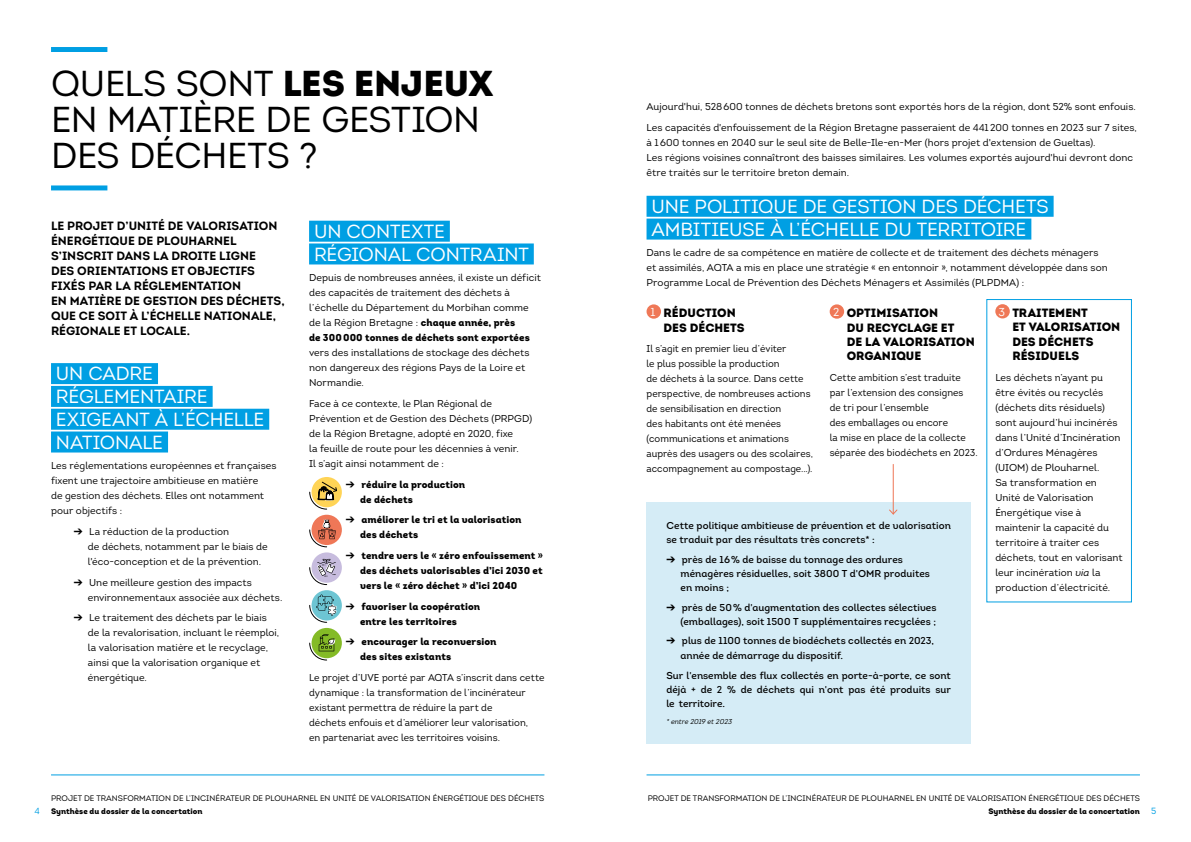
<style>
.page{position:relative;width:1191px;height:842px;background:#fff}
.page>*{position:absolute;margin:0;border:0;box-sizing:border-box;transform-origin:0 0}
.t1{font:36px/36px "Intro Book Alt";letter-spacing:-.01em;color:#000}
.t2{font:19px/22.8px "Intro Book Alt";letter-spacing:-.005em;color:#fff}
.t3{font:12px/15px "Intro Bold Alt";color:#000}
.t4{font:12px/14.4px "Intro Black Alt";color:#000}
.t5{font:10px/15px "Intro";letter-spacing:.005em;color:#000}
.t6{font:10px/14px "Intro Regular Alt";letter-spacing:.005em;color:#000}
.t7{font:10px/15px "Intro";letter-spacing:.005em;color:#000;scale:.96 1}
.t8{font:10px/15px "Intro Black Alt";letter-spacing:.005em;color:#000}
.t9{font:9px "Intro Book Alt";color:#009fe3}
.t10{font:8px "Intro Book Alt";color:#000}
.t11{font:8px "Intro Black Alt";color:#000}
.t12{font:italic 7px "Intro";color:#000}
.s1{font-family:"Intro Black Alt"}
.s2{font-family:"Intro Book Alt";font-size:11.5px;color:#fff}
.s3{font-style:italic}
</style>
<div class="page">
<hr style="left:646px;top:774px;width:494px;height:1px;background:#009fe3">
<hr style="left:51px;top:774px;width:493px;height:1px;background:#009fe3">
<div style="left:646px;top:196px;width:407px;height:21px;background:#009fe3"></div>
<div style="left:646px;top:219px;width:385px;height:21px;background:#009fe3"></div>
<div style="left:829px;top:304px;width:15px;height:15px;background:#ef7857;border-radius:50%"></div>
<div style="left:986px;top:299px;width:146px;height:303px;border:1px solid #009fe3"></div>
<div style="left:995px;top:304px;width:14px;height:14px;background:#ef7857;border-radius:50%"></div>
<div style="left:51px;top:363px;width:107px;height:21px;background:#009fe3"></div>
<div style="left:51px;top:386px;width:162px;height:21px;background:#009fe3"></div>
<div style="left:51px;top:409px;width:218px;height:21px;background:#009fe3"></div>
<div style="left:51px;top:431px;width:117px;height:21px;background:#009fe3"></div>
<div style="left:646px;top:502px;width:324px;height:242px;background:#d5ecf6"></div>
<div style="left:51px;top:185px;width:56px;height:5px;background:#009fe3"></div>
<div style="left:51px;top:47px;width:56px;height:5px;background:#009fe3"></div>
<div style="left:309px;top:221px;width:141px;height:21px;background:#009fe3"></div>
<div style="left:309px;top:243px;width:225px;height:21px;background:#009fe3"></div>
<div style="left:311px;top:477px;width:31px;height:30px;background:#ffd456;border-radius:50%"></div>
<svg style="left:309px;top:481px;width:28px;height:29px"></svg>
<div style="left:311px;top:515px;width:31px;height:30px;background:#ef7757;border-radius:50%"></div>
<svg style="left:309px;top:519px;width:27px;height:28px"></svg>
<div style="left:311px;top:552px;width:31px;height:31px;background:#c7bcde;border-radius:50%"></div>
<svg style="left:309px;top:559px;width:27px;height:26px"></svg>
<div style="left:311px;top:590px;width:31px;height:30px;background:#6dc5d3;border-radius:50%"></div>
<svg style="left:309px;top:594px;width:27px;height:29px"></svg>
<div style="left:311px;top:628px;width:31px;height:30px;background:#84bb26;border-radius:50%"></div>
<svg style="left:309px;top:634px;width:26px;height:27px"></svg>
<div style="left:646px;top:304px;width:15px;height:15px;background:#ef7857;border-radius:50%"></div>
<hr style="left:892px;top:464px;width:1px;height:50px;background:#ee7656">
<svg style="left:889px;top:509px;width:9px;height:6px"></svg>
<h1 class="t1" style="left:51px;top:66px;width:444px">QUELS SONT <span class="s1">LES ENJEUX<br></span>EN MATIÈRE DE GESTION<br>DES DÉCHETS ?</h1>
<p class="t3" style="left:51px;top:218px;width:235px">LE PROJET D’UNITÉ DE VALORISATION<br>ÉNERGÉTIQUE DE PLOUHARNEL<br>S’INSCRIT DANS LA DROITE LIGNE<br>DES ORIENTATIONS ET OBJECTIFS<br>FIXÉS PAR LA RÉGLEMENTATION<br>EN MATIÈRE DE GESTION DES DÉCHETS,<br>QUE CE SOIT À L’ÉCHELLE NATIONALE,<br>RÉGIONALE ET LOCALE.</p>
<h2 class="t2" style="left:56px;top:362px;width:210px">UN CADRE<br>RÉGLEMENTAIRE<br>EXIGEANT À L’ÉCHELLE<br>NATIONALE</h2>
<p class="t5" style="left:51px;top:458px;width:227px">Les réglementations européennes et françaises fixent une trajectoire ambitieuse en matière<br>de gestion des déchets. Elles ont notamment pour objectifs :</p>
<p class="t5" style="left:88px;top:524px;width:181px;text-indent:-14px">➔ La réduction de la production<br>de déchets, notamment par le biais de l'éco-conception et de la prévention.</p>
<p class="t5" style="left:88px;top:575px;width:196px;text-indent:-14px">➔ Une meilleure gestion des impacts environnementaux associée aux déchets.</p>
<p class="t5" style="left:88px;top:610px;width:193px;text-indent:-14px">➔ Le traitement des déchets par le biais de la revalorisation, incluant le réemploi, la valorisation matière et le recyclage, ainsi que la valorisation organique et énergétique.</p>
<h2 class="t2" style="left:314px;top:220px;width:216px">UN CONTEXTE<br>RÉGIONAL CONTRAINT</h2>
<p class="t5" style="left:309px;top:270px;width:233px">Depuis de nombreuses années, il existe un déficit des capacités de traitement des déchets à l’échelle du Département du Morbihan comme de la Région Bretagne : <span class="s1">chaque année, près</span></p>
<p class="t8" style="left:309px;top:330px;width:222px">de 300000 tonnes de déchets sont exportées</p>
<p class="t5" style="left:309px;top:345px;width:222px">vers des installations de stockage des déchets non dangereux des régions Pays de la Loire et<br>Normandie.</p>
<p class="t5" style="left:309px;top:396px;width:225px">Face à ce contexte, le Plan Régional de Prévention et de Gestion des Déchets (PRPGD) de la Région Bretagne, adopté en 2020, fixe<br>la feuille de route pour les décennies à venir.<br>Il s’agit ainsi notamment de :</p>
<p class="t8" style="left:360px;top:477px;width:107px;text-indent:-14px">➔ réduire la production de déchets</p>
<p class="t8" style="left:360px;top:512px;width:163px;text-indent:-14px">➔ améliorer le tri et la valorisation des déchets</p>
<p class="t8" style="left:360px;top:548px;width:184px;text-align:justify;text-indent:-14px">➔ tendre vers le « zéro enfouissement » des déchets valorisables d’ici 2030 et vers le « zéro déchet » d’ici 2040</p>
<p class="t8" style="left:360px;top:599px;width:122px;text-indent:-14px">➔ favoriser la coopération entre les territoires</p>
<p class="t8" style="left:360px;top:634px;width:138px;text-indent:-14px">➔ encourager la reconversion des sites existants</p>
<p class="t5" style="left:309px;top:670px;width:237px">Le projet d’UVE porté par AQTA s’inscrit dans cette dynamique : la transformation de l’incinérateur existant permettra de réduire la part de<br>déchets enfouis et d’améliorer leur valorisation,<br>en partenariat avec les territoires voisins.</p>
<p class="t5" style="left:646px;top:96px;width:492px;line-height:20.7px">Aujourd'hui, 528600 tonnes de déchets bretons sont exportés hors de la région, dont 52% sont enfouis.<br>Les capacités d'enfouissement de la Région Bretagne passeraient de 441200 tonnes en 2023 sur 7 sites,</p>
<p class="t5" style="left:646px;top:135px;width:488px">à 1600 tonnes en 2040 sur le seul site de Belle-Ile-en-Mer (hors projet d'extension de Gueltas).<br>Les régions voisines connaîtront des baisses similaires. Les volumes exportés aujourd'hui devront donc être traités sur le territoire breton demain.</p>
<h2 class="t2" style="left:651px;top:195px;width:399px">UNE POLITIQUE DE GESTION DES DÉCHETS<br>AMBITIEUSE À L’ÉCHELLE DU TERRITOIRE</h2>
<p class="t5" style="left:646px;top:245px;width:462px">Dans le cadre de sa compétence en matière de collecte et de traitement des déchets ménagers et assimilés, AQTA a mis en place une stratégie « en entonnoir », notamment développée dans son<br>Programme Local de Prévention des Déchets Ménagers et Assimilés (PLPDMA) :</p>
<p class="t4" style="left:846px;top:306px;width:129px;text-indent:-14px"><span class="s2">2</span> OPTIMISATION<br>DU RECYCLAGE ET<br>DE LA VALORISATION<br>ORGANIQUE</p>
<p class="t7" style="left:829px;top:370px;width:156px">Cette ambition s’est traduite par l’extension des consignes<br>de tri pour l’ensemble<br>des emballages ou encore<br>la mise en place de la collecte séparée des biodéchets en 2023.</p>
<p class="t4" style="left:663px;top:306px;width:83px;text-indent:-13px"><span class="s2">1</span> RÉDUCTION<br>DES DÉCHETS</p>
<p class="t7" style="left:646px;top:341px;width:175px">Il s’agit en premier lieu d’éviter<br>le plus possible la production<br>de déchets à la source. Dans cette perspective, de nombreuses actions de sensibilisation en direction<br>des habitants ont été menées (communications et animations auprès des usagers ou des scolaires, accompagnement au compostage...).</p>
<p class="t4" style="left:1012px;top:305px;width:109px;text-indent:-14px"><span class="s2">3</span> TRAITEMENT<br>ET VALORISATION<br>DES DÉCHETS<br>RÉSIDUELS</p>
<p class="t5" style="left:995px;top:370px;width:129px">Les déchets n’ayant pu être évités ou recyclés (déchets dits résiduels) sont aujourd’hui incinérés dans l’Unité d’Incinération d’Ordures Ménagères (UIOM) de Plouharnel.<br>Sa transformation en<br>Unité de Valorisation<br>Énergétique vise à maintenir la capacité du territoire à traiter ces déchets, tout en valorisant leur incinération <span class="s3">via</span> la production d’électricité.</p>
<p class="t6" style="left:666px;top:519px;width:286px">Cette politique ambitieuse de prévention et de valorisation se traduit par des résultats très concrets* :</p>
<p class="t6" style="left:680px;top:553px;width:251px;text-indent:-14px">➔ près de 16% de baisse du tonnage des ordures ménagères résiduelles, soit 3800 T d'OMR produites en moins ;</p>
<p class="t6" style="left:666px;top:600px;width:272px;text-align:right">➔ près de 50% d'augmentation des collectes sélectives (emballages), soit 1500 T supplémentaires recyclées ;</p>
<p class="t6" style="left:680px;top:633px;width:255px;line-height:15px;text-indent:-14px">➔ plus de 1100 tonnes de biodéchets collectés en 2023, année de démarrage du dispositif.</p>
<p class="t6" style="left:666px;top:669px;width:286px;text-align:justify">Sur l'ensemble des flux collectés en porte-à-porte, ce sont déjà + de 2 % de déchets qui n'ont pas été produits sur le territoire.</p>
<p class="t12" style="left:666px;top:717px;width:67px">* entre 2019 et 2023</p>
<p class="t10" style="left:51px;top:793px;width:495px">PROJET DE TRANSFORMATION DE L’INCINÉRATEUR DE PLOUHARNEL EN UNITÉ DE VALORISATION ÉNERGÉTIQUE DES DÉCHETS</p>
<p class="t11" style="left:51px;top:805px;width:153px">Synthèse du dossier de la concertation</p>
<p class="t10" style="left:647px;top:793px;width:494px">PROJET DE TRANSFORMATION DE L’INCINÉRATEUR DE PLOUHARNEL EN UNITÉ DE VALORISATION ÉNERGÉTIQUE DES DÉCHETS</p>
<p class="t9" style="left:34px;top:805px;width:7px">4</p>
<p class="t11" style="left:988px;top:805px;width:153px">Synthèse du dossier de la concertation</p>
<p class="t9" style="left:1151px;top:805px;width:7px">5</p>
</div>
